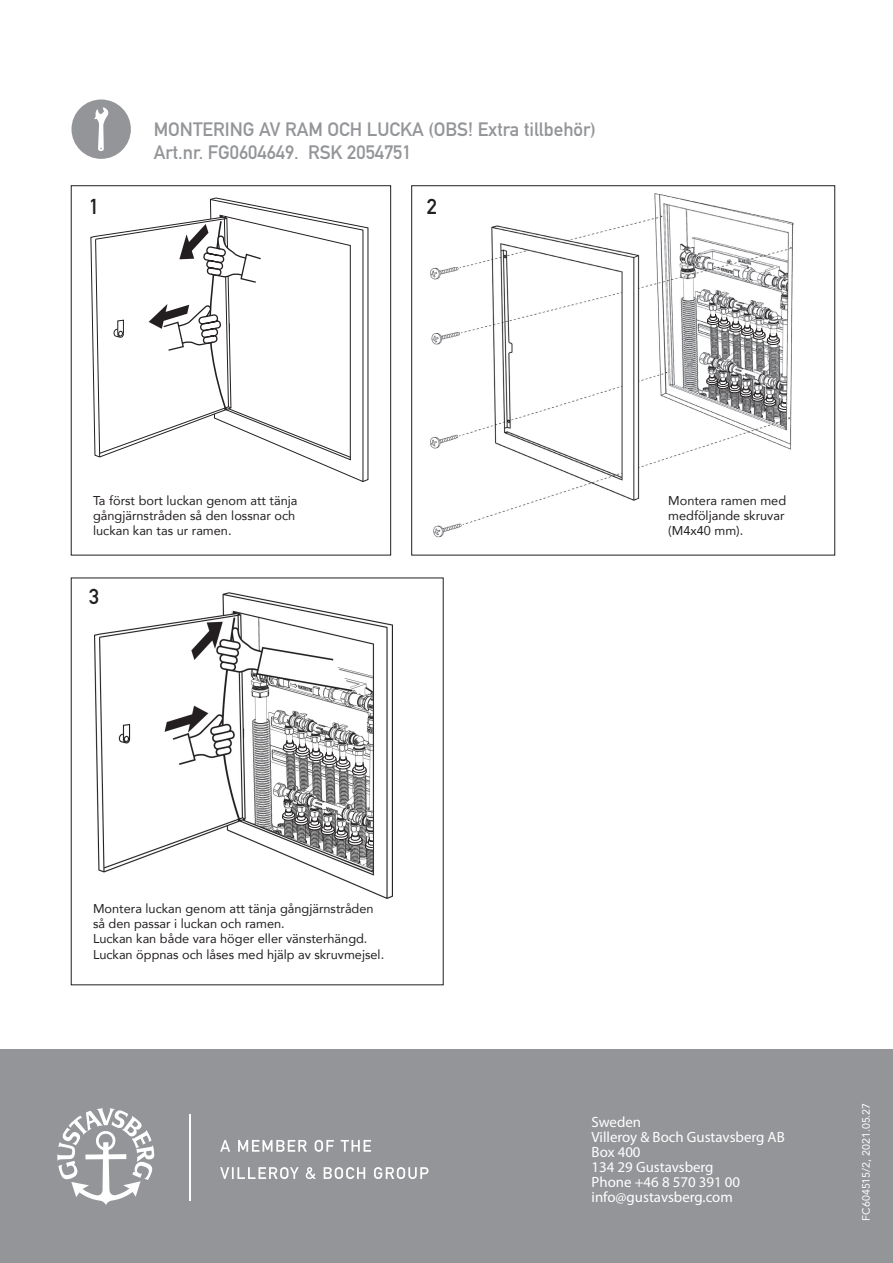
<style>
.page{position:relative;width:893px;height:1263px;background:#fff}
.page>*{position:absolute;margin:0;border:0;box-sizing:border-box;transform-origin:0 0}
.t1{font:21.3px "DIN Mittelschrift";color:#231f20}
.t2{font:19.2px/23px "DIN Mittelschrift";color:#939598}
.t3{font:14.85px/14.9px "Myriad Pro";color:#fff}
.t4{font:12.75px/15.3px "Avenir";color:#231f20}
.t5{font:10.65px "Avenir";color:#fff}
</style>
<div class="page">
<div style="left:0;top:1049px;width:893px;height:214px;background:#939598"></div>
<img style="left:95px;top:592px;width:298px;height:307px">
<img style="left:430px;top:193px;width:364px;height:345px">
<div style="left:72px;top:99px;width:59px;height:60px;background:#939598;border-radius:50%"></div>
<svg style="left:94px;top:107px;width:15px;height:44px"></svg>
<div style="left:71px;top:185px;width:320px;height:370px;border:1px solid #231f20"></div>
<div style="left:411px;top:185px;width:424px;height:370px;border:1px solid #231f20"></div>
<svg style="left:214px;top:197px;width:155px;height:285px"></svg>
<svg style="left:90px;top:198px;width:274px;height:284px"></svg>
<hr style="left:189px;top:1114px;width:1px;height:87px;background:#fff">
<svg style="left:220px;top:1167px;width:209px;height:12px"></svg>
<svg style="left:220px;top:1140px;width:151px;height:12px"></svg>
<svg style="left:57px;top:1108px;width:97px;height:97px"></svg>
<svg style="left:283px;top:739px;width:84px;height:36px"></svg>
<svg style="left:282px;top:808px;width:91px;height:42px"></svg>
<svg style="left:707px;top:314px;width:73px;height:31px"></svg>
<svg style="left:706px;top:374px;width:81px;height:38px"></svg>
<h1 class="t1" style="left:89px;top:194px;width:12px">1</h1>
<h2 class="t2" style="left:154px;top:118px;width:444px">MONTERING AV RAM OCH LUCKA (OBS! Extra tillbehör)<br>Art.nr. FG0604649. RSK 2054751</h2>
<h1 class="t1" style="left:427px;top:194px;width:12px">2</h1>
<p class="t4" style="left:93px;top:492px;width:206px">Ta först bort luckan genom att tänja gångjärnstråden så den lossnar och luckan kan tas ur ramen.</p>
<p class="t4" style="left:668px;top:492px;width:119px">Montera ramen med medföljande skruvar (M4x40 mm).</p>
<h1 class="t1" style="left:89px;top:584px;width:12px">3</h1>
<p class="t4" style="left:93px;top:900px;width:293px">Montera luckan genom att tänja gångjärnstråden så den passar i luckan och ramen.<br>Luckan kan både vara höger eller vänsterhängd.<br>Luckan öppnas och låses med hjälp av skruvmejsel.</p>
<p class="t3" style="left:592px;top:1114px;width:195px">Sweden<br>Villeroy &amp; Boch Gustavsberg AB<br>Box 400<br>134 29 Gustavsberg<br>Phone +46 8 570 391 00 info@gustavsberg.com</p>
<p class="t5" style="left:860px;top:1220px;width:119px;rotate:-90deg">FC604515/2, 2021.05.27</p>
</div>
